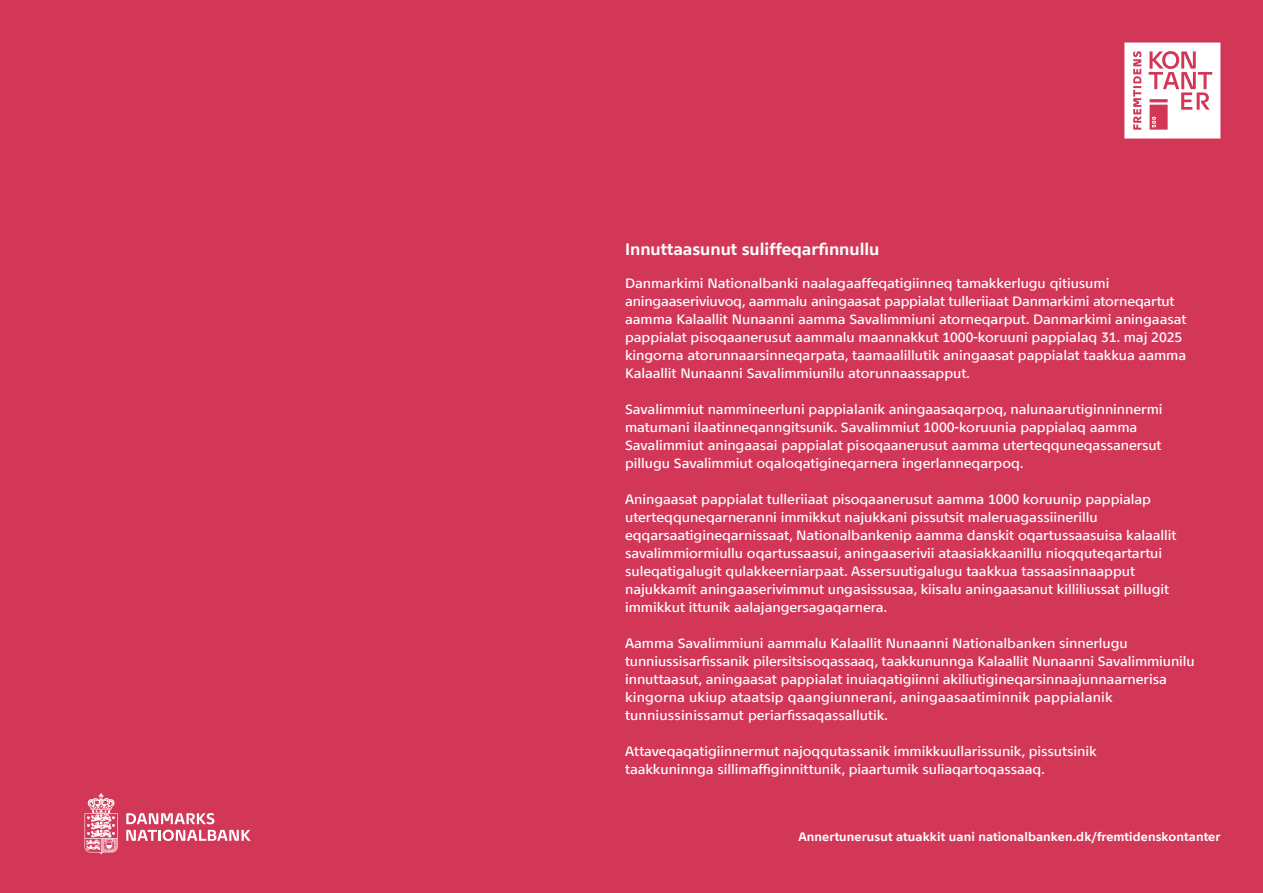
<style>
.page{position:relative;width:1263px;height:893px;background:#d23757}
.page>*{position:absolute;margin:0;border:0;box-sizing:border-box;transform-origin:0 0}
.Boks_rubrik_HVID{font:700 16.5px "Nationalbank";color:#fff}
.Brød{font:500 13.5px/18px "Nationalbank";letter-spacing:-.005em;color:#fff}
.Brød-2{font:700 12.15px "Nationalbank";letter-spacing:.01em;color:#fff}
</style>
<div class="page">
<svg style="left:126px;top:813px;width:88px;height:11px"></svg>
<svg style="left:126px;top:830px;width:125px;height:11px"></svg>
<svg style="left:85px;top:793px;width:33px;height:61px"></svg>
<svg style="left:1124px;top:43px;width:96px;height:96px"></svg>
<p class="Boks_rubrik_HVID" style="left:625px;top:239px;width:256px">Innuttaasunut suliffeqarfinnullu</p>
<p class="Brød" style="left:625px;top:274px;width:486px">Danmarkimi Nationalbanki naalagaaffeqatigiinneq tamakkerlugu qitiusumi</p>
<p class="Brød" style="left:625px;top:292px;width:563px">aningaaseriviuvoq, aammalu aningaasat pappialat tulleriiaat Danmarkimi atorneqartut aamma Kalaallit Nunaanni aamma Savalimmiuni atorneqarput. Danmarkimi aningaasat pappialat pisoqaanerusut aammalu maannakkut 1000-koruuni pappialaq 31. maj 2025 kingorna atorunnaarsinneqarpata, taamaalillutik aningaasat pappialat taakkua aamma Kalaallit Nunaanni Savalimmiunilu atorunnaassapput.</p>
<p class="Brød" style="left:625px;top:400px;width:539px">Savalimmiut nammineerluni pappialanik aningaasaqarpoq, nalunaarutiginninnermi</p>
<p class="Brød" style="left:625px;top:418px;width:538px">matumani ilaatinneqanngitsunik. Savalimmiut 1000-koruunia pappialaq aamma<br>Savalimmiut aningaasai pappialat pisoqaanerusut aamma uterteqquneqassanersut pillugu Savalimmiut oqaloqatigineqarnera ingerlanneqarpoq.</p>
<p class="Brød" style="left:625px;top:490px;width:553px">Aningaasat pappialat tulleriiaat pisoqaanerusut aamma 1000 koruunip pappialap uterteqquneqarneranni immikkut najukkani pissutsit maleruagassiinerillu eqqarsaatigineqarnissaat, Nationalbankenip aamma danskit oqartussaasuisa kalaallit savalimmiormiullu oqartussaasui, aningaaserivii ataasiakkaanillu nioqquteqartartui suleqatigalugit qulakkeerniarpaat. Assersuutigalugu taakkua tassaasinnaapput najukkamit aningaaserivimmut ungasissusaa, kiisalu aningaasanut killiliussat pillugit immikkut ittunik aalajangersagaqarnera.</p>
<p class="Brød" style="left:625px;top:634px;width:571px">Aamma Savalimmiuni aammalu Kalaallit Nunaanni Nationalbanken sinnerlugu tunniussisarfissanik pilersitsisoqassaaq, taakkununnga Kalaallit Nunaanni Savalimmiunilu innuttaasut, aningaasat pappialat inuiaqatigiinni akiliutigineqarsinnaajunnaarnerisa kingorna ukiup ataatsip qaangiunnerani, aningaasaatiminnik pappialanik tunniussinissamut periarfissaqassallutik.</p>
<p class="Brød" style="left:625px;top:742px;width:473px">Attaveqaqatigiinnermut najoqqutassanik immikkuullarissunik, pissutsinik taakkuninnga sillimaffiginnittunik, piaartumik suliaqartoqassaaq.</p>
<p class="Brød-2" style="left:798px;top:829px;width:424px">Annertunerusut atuakkit uani nationalbanken.dk/fremtidenskontanter</p>
</div>
